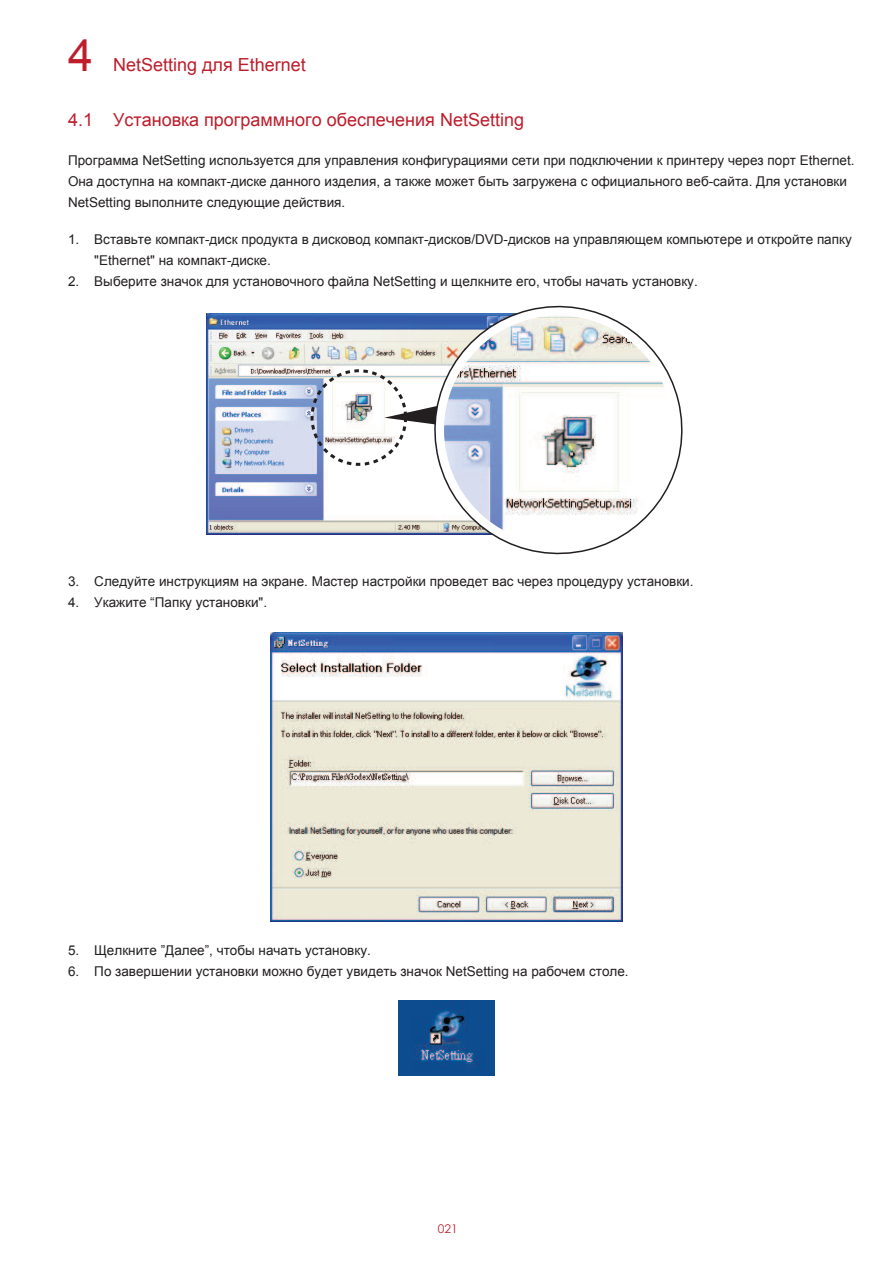
<style>
.page{position:relative;width:893px;height:1263px;background:#fff}
.page>*{position:absolute;margin:0;border:0;box-sizing:border-box;transform-origin:0 0}
.t1{font:18px "Arial";color:#be1d2c}
.t2{font:13.5px/21px "Arial";color:#231f20}
.t3{font:12px "Century Gothic";color:#be1d2c}
.s1{font-size:45px}
</style>
<div class="page">
<img style="left:206px;top:313px;width:216px;height:221px">
<svg style="left:384px;top:405px;width:38px;height:20px"></svg>
<svg style="left:422px;top:305px;width:261px;height:250px"></svg>
<img style="left:444px;top:316px;width:229px;height:228px;border-radius:113px">
<div style="left:311px;top:369px;width:96px;height:97px;border:3px dashed #231f20;border-radius:50%"></div>
<img style="left:271px;top:633px;width:351px;height:289px">
<img style="left:398px;top:1001px;width:97px;height:74px">
<h1 class="t1" style="left:68px;top:53px;width:239px"><span class="s1">4</span> NetSetting для Ethernet</h1>
<h1 class="t1" style="left:68px;top:108px;width:458px">4.1 Установка программного обеспечения NetSetting</h1>
<p class="t2" style="left:68px;top:150px;width:788px">Программа NetSetting используется для управления конфигурациями сети при подключении к принтеру через порт Ethernet.<br>Она доступна на компакт-диске данного изделия, а также может быть загружена с официального веб-сайта. Для установки<br>NetSetting выполните следующие действия.</p>
<p class="t2" style="left:94px;top:229px;width:759px;text-indent:-26px">1. Вставьте компакт-диск продукта в дисковод компакт-дисков/DVD-дисков на управляющем компьютере и откройте папку "Ethernet" на компакт-диске.</p>
<p class="t2" style="left:68px;top:271px;width:631px">2. Выберите значок для установочного файла NetSetting и щелкните его, чтобы начать установку.</p>
<p class="t2" style="left:68px;top:571px;width:627px">3. Следуйте инструкциям на экране. Мастер настройки проведет вас через процедуру установки.</p>
<p class="t2" style="left:68px;top:592px;width:201px">4. Укажите “Папку установки".</p>
<p class="t2" style="left:68px;top:939px;width:304px">5. Щелкните ”Далее”, чтобы начать установку.</p>
<p class="t2" style="left:68px;top:960px;width:562px">6. По завершении установки можно будет увидеть значок NetSetting на рабочем столе.</p>
<p class="t3" style="left:438px;top:1224px;width:21px">021</p>
</div>
